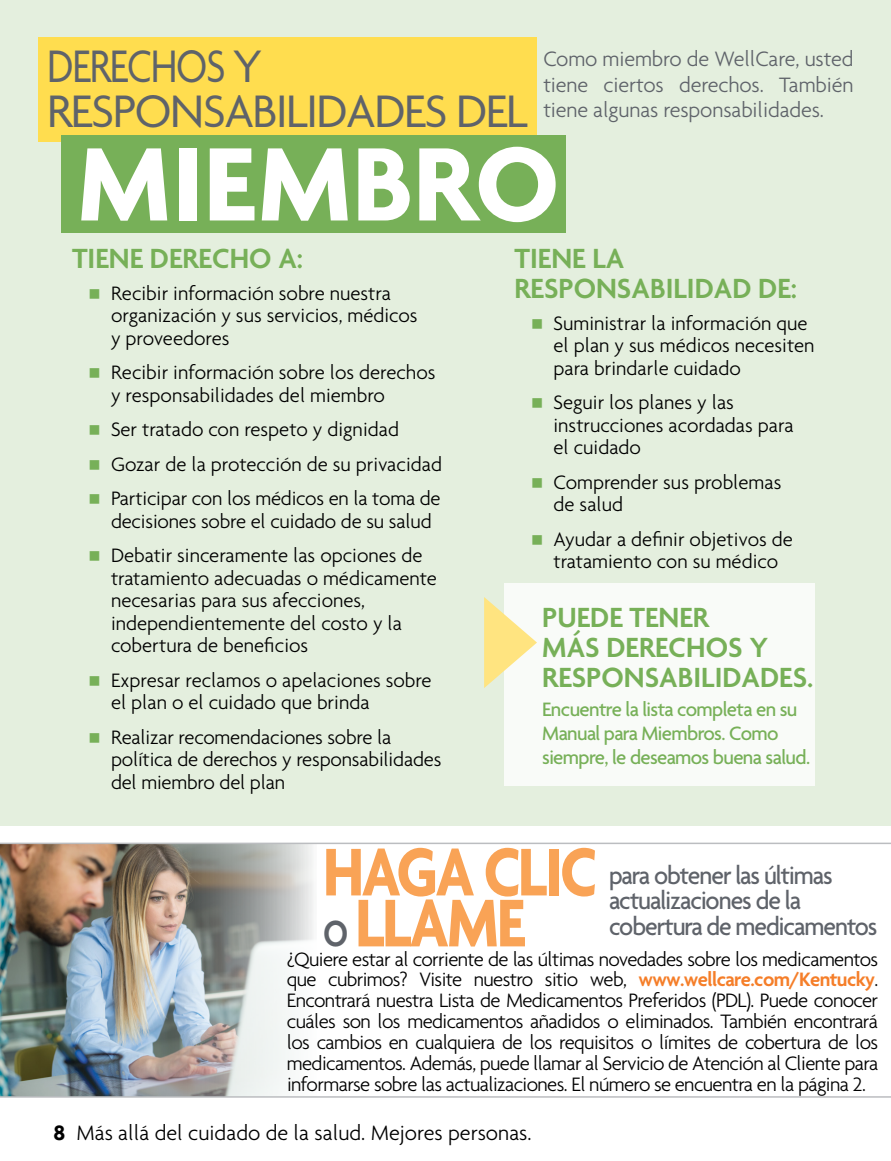
<style>
.page{position:relative;width:891px;height:1161px;background:#fff}
.page>*{position:absolute;margin:0;border:0;box-sizing:border-box;transform-origin:0 0}
.t1{font:700 112.95px "Agenda";color:#fff}
.t2{font:700 72.9px "Agenda";letter-spacing:-.04em;color:#f9a356;scale:.85 1}
.t3{font:49.35px "Agenda";color:#5f636a}
.t4{font:49.35px/45px "Agenda";color:#5f636a;scale:.84 1}
.t5{font:600 30px "Agenda";color:#77b058}
.t6{font:500 27px/25.5px "Agenda";letter-spacing:-.04em;color:#5f636a;scale:.95 1}
.t7{font:300 22.5px/25.5px "Agenda";letter-spacing:-.005em;color:#5f636a;text-align:justify}
.t8{font:300 22.5px "Agenda";color:#000}
.t9{font:300 21px/22.5px "Agenda";color:#000}
.t10{font:500 21px/24px "Agenda";letter-spacing:-.03em;color:#77b058}
.s1{color:#77b058}
.s2{font-weight:500;font-size:55.2px;color:#5f636a}
.s3{font-weight:600;color:#f57e29}
.s4{font-weight:700}
</style>
<div class="page">
<img style="left:0;top:844px;width:316px;height:252px">
<hr style="left:0;top:843px;width:891px;height:1px;background:#bbbdc0">
<hr style="left:0;top:1096px;width:891px;height:2px;background:#bbbdc0">
<div style="left:0;top:0;width:891px;height:826px;background:#e4efde"></div>
<div style="left:38px;top:37px;width:499px;height:105px;background:#ffdd4f"></div>
<div style="left:61px;top:136px;width:505px;height:97px;background:#77b058"></div>
<div style="left:504px;top:584px;width:310px;height:202px;background:#f9fbf8"></div>
<svg style="left:484px;top:597px;width:53px;height:91px"></svg>
<h3 class="t4" style="left:47px;top:43px;width:258px">DERECHOS Y<br>RESP</h3>
<p class="t7" style="left:543px;top:46px;width:312px">Como miembro de WellCare, usted tiene ciertos derechos. También tiene algunas responsabilidades.</p>
<h3 class="t3" style="left:135px;top:82px;width:62px">ONSAB</h3>
<h3 class="t3" style="left:276px;top:82px;width:67px">ILIDADES</h3>
<h3 class="t3" style="left:456px;top:82px;width:24px">DEL</h3>
<h1 class="t1" style="left:76px;top:115px;width:485px">MIEMBRO</h1>
<h3 class="t5" style="left:72px;top:240px;width:30px">TIENE</h3>
<h3 class="t5" style="left:150px;top:240px;width:18px">DERECHO</h3>
<h3 class="t5" style="left:278px;top:240px;width:26px">A:</h3>
<p class="t9" style="left:111px;top:281px;width:308px;text-indent:-23px"><span class="s1">■</span> Recibir información sobre nuestra organización y sus servicios, médicos y proveedores</p>
<p class="t9" style="left:111px;top:361px;width:326px;text-indent:-23px"><span class="s1">■</span> Recibir información sobre los derechos y responsabilidades del miembro</p>
<p class="t9" style="left:88px;top:418px;width:312px"><span class="s1">■</span> Ser tratado con respeto y dignidad</p>
<p class="t9" style="left:88px;top:452px;width:355px"><span class="s1">■</span> Gozar de la protección de su privacidad</p>
<p class="t9" style="left:111px;top:487px;width:331px;text-indent:-23px"><span class="s1">■</span> Participar con los médicos en la toma de decisiones sobre el cuidado de su salud</p>
<p class="t9" style="left:111px;top:544px;width:327px;text-indent:-23px"><span class="s1">■</span> Debatir sinceramente las opciones de tratamiento adecuadas o médicamente necesarias para sus afecciones, independientemente del costo y la cobertura de beneficios</p>
<p class="t9" style="left:111px;top:668px;width:322px;text-indent:-23px"><span class="s1">■</span> Expresar reclamos o apelaciones sobre el plan o el cuidado que brinda</p>
<p class="t9" style="left:111px;top:725px;width:332px;text-indent:-22px"><span class="s1">■</span> Realizar recomendaciones sobre la política de derechos y responsabilidades del miembro del plan</p>
<h3 class="t5" style="left:514px;top:240px;width:30px">TIENE</h3>
<h3 class="t5" style="left:592px;top:240px;width:16px">LA</h3>
<h3 class="t5" style="left:514px;top:270px;width:17px">RESPONSABILIDAD</h3>
<h3 class="t5" style="left:758px;top:270px;width:40px">DE :</h3>
<p class="t9" style="left:554px;top:311px;width:262px;text-indent:-23px"><span class="s1">■</span> Suministrar la información que el plan y sus médicos necesiten para brindarle cuidado</p>
<p class="t9" style="left:554px;top:391px;width:242px;text-indent:-23px"><span class="s1">■</span> Seguir los planes y las instrucciones acordadas para el cuidado</p>
<p class="t9" style="left:554px;top:470px;width:229px;text-indent:-23px"><span class="s1">■</span> Comprender sus problemas de salud</p>
<p class="t9" style="left:531px;top:527px;width:263px;text-align:center"><span class="s1">■</span> Ayudar a definir objetivos de tratamiento con su médico</p>
<h3 class="t5" style="left:542px;top:599px;width:51px">PUEDE</h3>
<h3 class="t5" style="left:630px;top:599px;width:18px">TENER</h3>
<h3 class="t5" style="left:542px;top:629px;width:82px">MÁS DERECHOS</h3>
<h3 class="t5" style="left:749px;top:629px;width:16px">Y</h3>
<h3 class="t5" style="left:542px;top:659px;width:17px">RESPONSABILIDADES</h3>
<h3 class="t5" style="left:807px;top:659px;width:8px">.</h3>
<p class="t10" style="left:542px;top:697px;width:269px">Encuentre la lista completa en su<br>Manual para Miembros. Como siempre, le deseamos buena salud.</p>
<h2 class="t2" style="left:323px;top:827px;width:301px">HAGA CLIC</h2>
<h2 class="t2" style="left:323px;top:878px;width:241px"><span class="s2">o</span> LLAME</h2>
<p class="t6" style="left:609px;top:862px;width:284px">para obtener las últimas actualizaciones de la cobertura de medicamentos</p>
<p class="t9" style="left:287px;top:948px;width:593px;line-height:20.9px;text-align:justify">¿Quiere estar al corriente de las últimas novedades sobre los medicamentos que cubrimos? Visite nuestro sitio web, <span class="s3">WWW.WELLCARE.COM/KENTUCKY</span>.<br>Encontrará nuestra Lista de Medicamentos Preferidos (PDL). Puede conocer cuáles son los medicamentos añadidos o eliminados. También encontrará los cambios en cualquiera de los requisitos o límites de cobertura de los medicamentos. Además, puede llamar al Servicio de Atención al Cliente para informarse sobre las actualizaciones. El número se encuentra en la página 2.</p>
<p class="t8" style="left:54px;top:1120px;width:480px"><span class="s4">8</span> Más allá del cuidado de la salud. Mejores personas.</p>
</div>
